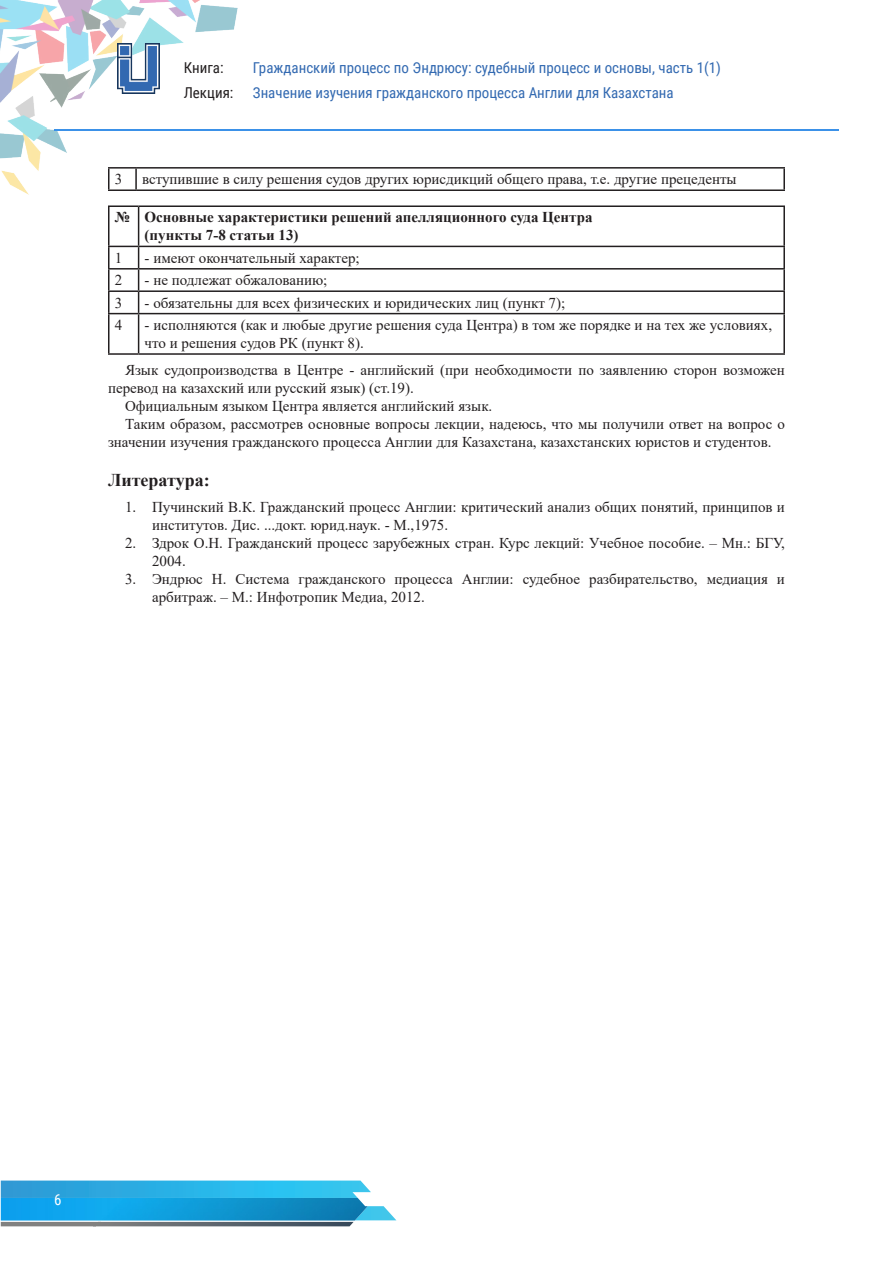
<style>
.page{position:relative;width:893px;height:1263px;background:#fff}
.page>*{position:absolute;margin:0;border:0;box-sizing:border-box;transform-origin:0 0}
.tema{font:700 18px "Times New Roman";color:#231f20}
.t1{font:15px/18px "Times New Roman";color:#231f20}
.t2{font:15px/25.5px "Roboto Condensed";color:#3269b1}
.t3{font:700 15px "Times New Roman";color:#231f20}
.t4{font:15px/25.5px "Roboto Condensed";color:#231f20}
.t5{font:15px "Roboto Condensed";color:#fff}
</style>
<div class="page">
<img style="left:0;top:0;width:238px;height:195px">
<hr style="left:54px;top:129px;width:785px;height:2px;background:#3b91e8">
<img style="left:118px;top:44px;width:41px;height:49px">
<svg style="left:1px;top:1180px;width:395px;height:46px;background:#5bb6d9"></svg>
<img style="left:1px;top:1198px;width:367px;height:22px">
<hr style="left:108px;top:167px;width:28px;height:2px;background:#231f20">
<hr style="left:108px;top:169px;width:2px;height:20px;background:#231f20">
<hr style="left:136px;top:167px;width:649px;height:2px;background:#231f20">
<hr style="left:135px;top:169px;width:2px;height:20px;background:#231f20">
<hr style="left:783px;top:169px;width:2px;height:20px;background:#231f20">
<hr style="left:108px;top:189px;width:28px;height:2px;background:#231f20">
<hr style="left:136px;top:189px;width:649px;height:2px;background:#231f20">
<hr style="left:108px;top:205px;width:31px;height:2px;background:#231f20">
<hr style="left:108px;top:207px;width:2px;height:39px;background:#231f20">
<hr style="left:139px;top:205px;width:646px;height:2px;background:#231f20">
<hr style="left:138px;top:207px;width:1px;height:39px;background:#231f20">
<hr style="left:783px;top:207px;width:2px;height:39px;background:#231f20">
<hr style="left:108px;top:246px;width:31px;height:1px;background:#231f20">
<hr style="left:108px;top:247px;width:2px;height:21px;background:#231f20">
<hr style="left:139px;top:246px;width:646px;height:1px;background:#231f20">
<hr style="left:783px;top:247px;width:2px;height:21px;background:#231f20">
<hr style="left:108px;top:268px;width:31px;height:2px;background:#231f20">
<hr style="left:108px;top:270px;width:2px;height:20px;background:#231f20">
<hr style="left:139px;top:268px;width:646px;height:2px;background:#231f20">
<hr style="left:783px;top:270px;width:2px;height:20px;background:#231f20">
<hr style="left:108px;top:290px;width:31px;height:2px;background:#231f20">
<hr style="left:108px;top:292px;width:2px;height:21px;background:#231f20">
<hr style="left:139px;top:290px;width:646px;height:2px;background:#231f20">
<svg style="left:138px;top:247px;width:1px;height:66px"></svg>
<hr style="left:783px;top:292px;width:2px;height:21px;background:#231f20">
<hr style="left:108px;top:313px;width:31px;height:1px;background:#231f20">
<hr style="left:108px;top:314px;width:2px;height:39px;background:#231f20">
<hr style="left:139px;top:313px;width:646px;height:1px;background:#231f20">
<hr style="left:138px;top:314px;width:1px;height:39px;background:#231f20">
<hr style="left:783px;top:314px;width:2px;height:39px;background:#231f20">
<hr style="left:108px;top:353px;width:31px;height:2px;background:#231f20">
<hr style="left:139px;top:353px;width:646px;height:2px;background:#231f20">
<p class="t4" style="left:184px;top:54px;width:51px">Книга:<br>Лекция:</p>
<p class="t2" style="left:253px;top:54px;width:470px">Гражданский процесс по Эндрюсу: судебный процесс и основы, часть 1(1)<br>Значение изучения гражданского процесса Англии для Казахстана</p>
<p class="t1" style="left:115px;top:170px;width:9px">3</p>
<p class="t1" style="left:142px;top:170px;width:596px">вступившие в силу решения судов других юрисдикций общего права, т.е. другие прецеденты</p>
<p class="t3" style="left:115px;top:207px;width:17px">№</p>
<p class="t3" style="left:145px;top:207px;width:449px">Основные характеристики решений апелляционного суда Центра</p>
<p class="t3" style="left:145px;top:225px;width:156px">(пункты 7-8 статьи 13)</p>
<p class="t1" style="left:115px;top:248px;width:9px">1</p>
<p class="t1" style="left:145px;top:248px;width:217px">- имеют окончательный характер;</p>
<p class="t1" style="left:115px;top:271px;width:9px">2</p>
<p class="t1" style="left:145px;top:271px;width:184px">- не подлежат обжалованию;</p>
<p class="t1" style="left:115px;top:293px;width:9px">3</p>
<p class="t1" style="left:145px;top:293px;width:422px">- обязательны для всех физических и юридических лиц (пункт 7);</p>
<p class="t1" style="left:115px;top:315px;width:9px">4</p>
<p class="t1" style="left:145px;top:315px;width:629px">- исполняются (как и любые другие решения суда Центра) в том же порядке и на тех же условиях, что и решения судов РК (пункт 8).</p>
<p class="t1" style="left:108px;top:361px;width:678px;text-indent:17px">Язык судопроизводства в Центре - английский (при необходимости по заявлению сторон возможен перевод на казахский или русский язык) (ст.19).</p>
<p class="t1" style="left:125px;top:397px;width:369px">Официальным языком Центра является английский язык.</p>
<p class="t1" style="left:108px;top:415px;width:678px;text-indent:17px">Таким образом, рассмотрев основные вопросы лекции, надеюсь, что мы получили ответ на вопрос о значении изучения гражданского процесса Англии для Казахстана, казахстанских юристов и студентов.</p>
<p class="tema" style="left:108px;top:467px;width:103px">Литература:</p>
<p class="t1" style="left:152px;top:498px;width:634px;text-indent:-27px">1. Пучинский В.К. Гражданский процесс Англии: критический анализ общих понятий, принципов и институтов. Дис. ...докт. юрид.наук. - М.,1975.</p>
<p class="t1" style="left:152px;top:534px;width:634px;text-indent:-27px">2. Здрок О.Н. Гражданский процесс зарубежных стран. Курс лекций: Учебное пособие. – Мн.: БГУ,<br>2004.</p>
<p class="t1" style="left:152px;top:570px;width:634px;text-indent:-27px">3. Эндрюс Н. Система гражданского процесса Англии: судебное разбирательство, медиация и арбитраж. – М.: Инфотропик Медиа, 2012.</p>
<p class="t5" style="left:54px;top:1189px;width:9px">6</p>
</div>
